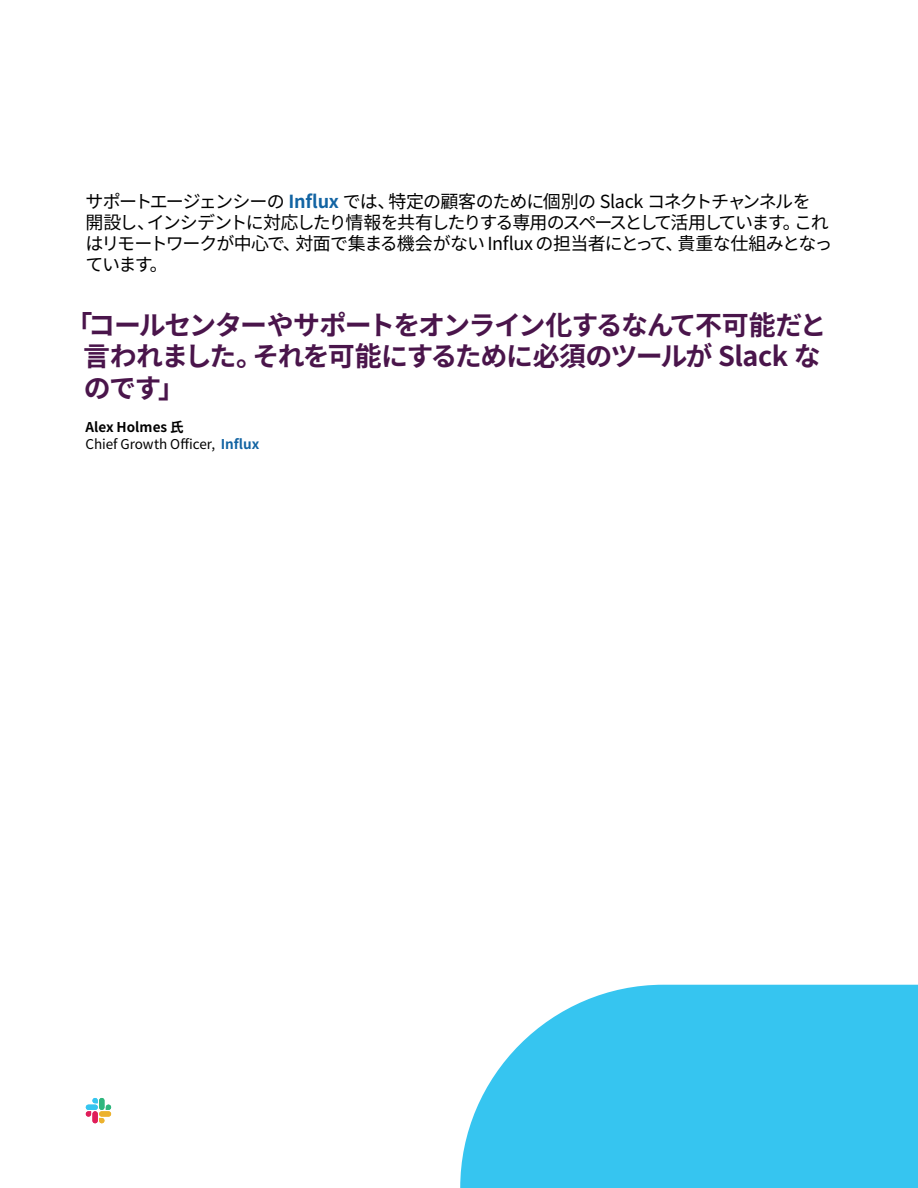
<style>
.page{position:relative;width:918px;height:1188px;background:#fff}
.page>*{position:absolute;margin:0;border:0;box-sizing:border-box;transform-origin:0 0}
.t1{font:700 27px/31.5px "Noto Sans CJ Kjp";letter-spacing:-.055em;color:#4a154b}
.t2{font:18px/21px "Noto Sans CJ Kjp";letter-spacing:-.07em;color:#000}
.t3{font:13.5px/16.5px "Noto Sans CJ Kjp";color:#000}
.s1{font-weight:700;color:#1264a3}
.s2{font-weight:700}
</style>
<div class="page">
<svg style="left:86px;top:1111px;width:5px;height:6px"></svg>
<div style="left:92px;top:1111px;width:6px;height:12px;background:#e01e5a;border-radius:3px"></div>
<svg style="left:92px;top:1098px;width:6px;height:5px"></svg>
<div style="left:86px;top:1105px;width:12px;height:5px;background:#36c5f0;border-radius:3px"></div>
<svg style="left:106px;top:1105px;width:5px;height:5px"></svg>
<div style="left:99px;top:1098px;width:5px;height:12px;background:#2eb67d;border-radius:3px"></div>
<svg style="left:99px;top:1118px;width:5px;height:5px"></svg>
<div style="left:99px;top:1111px;width:12px;height:6px;background:#ecb22e;border-radius:3px"></div>
<svg style="left:460px;top:985px;width:458px;height:203px;background:#49caf1"></svg>
<p class="t2" style="left:86px;top:191px;width:748px">サポートエージェンシーの <span class="s1">Influx</span> では、特定の顧客のために個別の Slack コネクトチャンネルを開設し、インシデントに対応したり情報を共有したりする専用のスペースとして活用しています。これはリモートワークが中心で、対面で集まる機会がない Influx の担当者にとって、貴重な仕組みとなっています。</p>
<h1 class="t1" style="left:83px;top:310px;width:746px;text-indent:-18px">「コールセンターやサポートをオンライン化するなんて不可能だと言われました。それを可能にするために必須のツールが Slack なのです」</h1>
<p class="t3" style="left:86px;top:419px;width:176px"><span class="s2">Alex Holmes 氏<br></span>Chief Growth Officer, <span class="s1">Influx</span></p>
</div>
